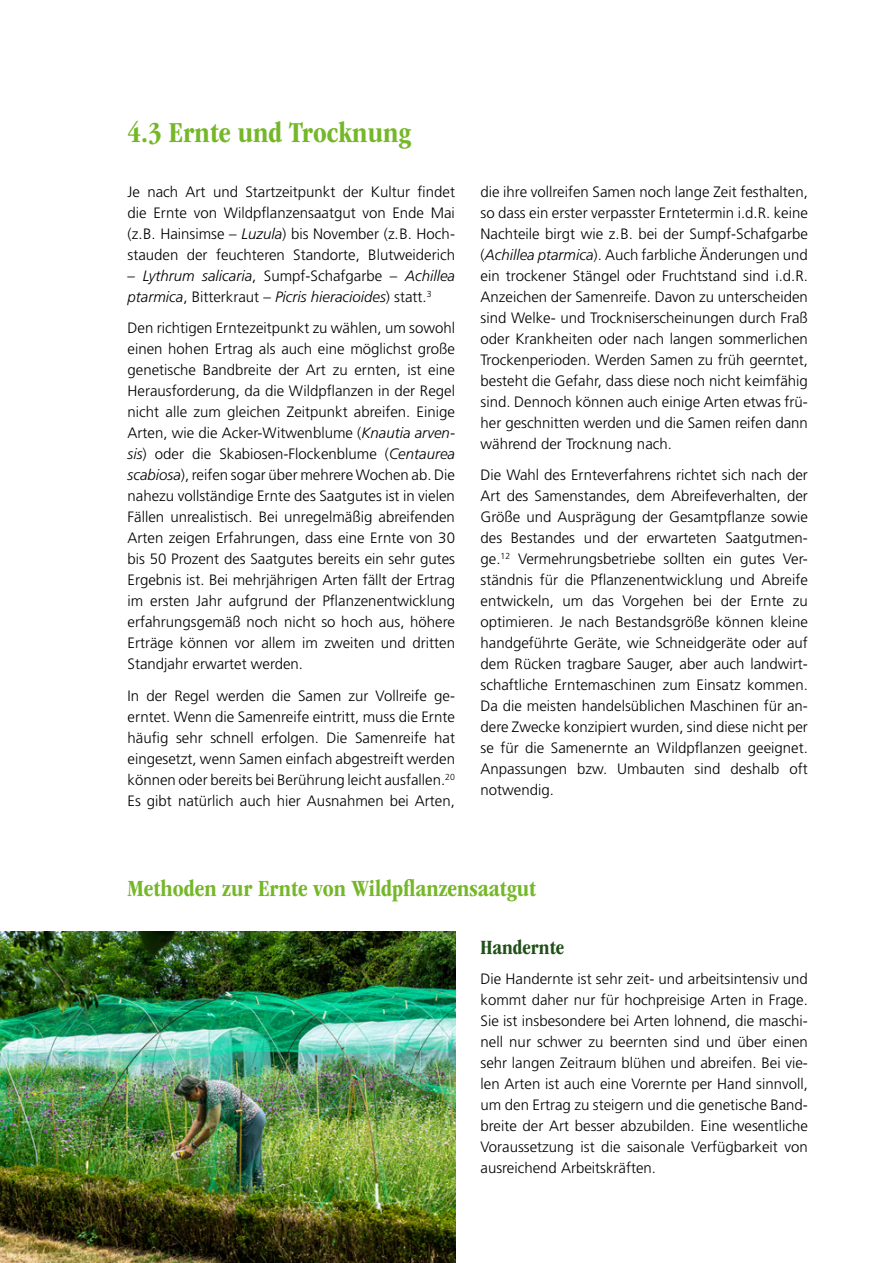
<style>
.page{position:relative;width:893px;height:1263px;background:#fff}
.page>*{position:absolute;margin:0;border:0;box-sizing:border-box;transform-origin:0 0}
.Kapitel_-_Ebene_1{font:700 condensed 30px "ITC Garamond Std";color:#76b72a}
.LT_-_Ueber1_-_1-Sp{font:700 condensed 24px "ITC Garamond Std";color:#76b72a}
.LT_-_Ueber2_-_2-Sp{font:700 condensed 21px "ITC Garamond Std";color:#205018}
.LT_2-Sp{font:300 15px/21px "Frutiger LT Std";color:#000;text-align:justify}
.LT_2-Sp-2{font:italic 300 15px/21px "Frutiger LT Std";color:#000}
.s1{font-style:italic}
.s2{font-style:normal}
</style>
<div class="page">
<img style="left:0;top:932px;width:455px;height:331px">
<h1 class="Kapitel_-_Ebene_1" style="left:128px;top:116px;width:285px">4.3 Ernte und Trocknung</h1>
<p class="LT_2-Sp" style="left:128px;top:181px;width:329px">Je nach Art und Startzeitpunkt der Kultur findet die Ernte von Wildpflanzensaatgut von Ende Mai (z.B. Hainsimse – <span class="s1">Luzula</span>) bis November (z.B. Hoch&shy;stauden der feuchteren Standorte, Blutweiderich</p>
<p class="LT_2-Sp-2" style="left:128px;top:265px;width:329px"><span class="s2">–</span> Lythrum salicaria<span class="s2">, Sumpf-Schafgarbe –</span> Achillea ptarmica<span class="s2">, Bitterkraut –</span> Picris hieracioides<span class="s2">) statt.</span><sup>3</sup></p>
<p class="LT_2-Sp" style="left:128px;top:318px;width:329px">Den richtigen Erntezeitpunkt zu wählen, um sowohl einen hohen Ertrag als auch eine möglichst große genetische Bandbreite der Art zu ernten, ist eine Herausforderung, da die Wildpflanzen in der Regel nicht alle zum gleichen Zeitpunkt abreifen. Einige Arten, wie die Acker-Witwenblume (<span class="s1">Knautia arven&shy;sis</span>) oder die Skabiosen-Flockenblume (<span class="s1">Centaurea scabiosa</span>), reifen sogar über mehrere Wochen ab. Die nahezu vollständige Ernte des Saatgutes ist in vielen Fällen unrealistisch. Bei unregelmäßig abreifenden Arten zeigen Erfahrungen, dass eine Ernte von 30 bis 50 Prozent des Saatgutes bereits ein sehr gutes Ergebnis ist. Bei mehrjährigen Arten fällt der Ertrag im ersten Jahr aufgrund der Pflanzenentwicklung erfahrungsgemäß noch nicht so hoch aus, höhere Erträge können vor allem im zweiten und dritten Standjahr erwartet werden.</p>
<p class="LT_2-Sp" style="left:128px;top:685px;width:329px">In der Regel werden die Samen zur Vollreife ge&shy;erntet. Wenn die Samenreife eintritt, muss die Ernte häufig sehr schnell erfolgen. Die Samenreife hat eingesetzt, wenn Samen einfach abgestreift werden können oder bereits bei Berührung leicht ausfallen.<sup>20<br></sup>Es gibt natürlich auch hier Ausnahmen bei Arten,</p>
<p class="LT_2-Sp" style="left:480px;top:181px;width:329px">die ihre vollreifen Samen noch lange Zeit festhalten, so dass ein erster verpasster Erntetermin i.d.R. keine Nachteile birgt wie z.B. bei der Sumpf-Schafgarbe (<span class="s1">Achillea ptarmica</span>). Auch farbliche Änderungen und ein trockener Stängel oder Fruchtstand sind i.d.R.<br>Anzeichen der Samenreife. Davon zu unterscheiden sind Welke- und Trockniserscheinungen durch Fraß oder Krankheiten oder nach langen sommerlichen Trockenperioden. Werden Samen zu früh geerntet, besteht die Gefahr, dass diese noch nicht keimfähig sind. Dennoch können auch einige Arten etwas frü&shy;her geschnitten werden und die Samen reifen dann während der Trocknung nach.</p>
<p class="LT_2-Sp" style="left:480px;top:465px;width:329px">Die Wahl des Ernteverfahrens richtet sich nach der Art des Samenstandes, dem Abreifeverhalten, der Größe und Ausprägung der Gesamtpflanze sowie des Bestandes und der erwarteten Saatgutmen&shy;ge.<sup>12</sup> Vermehrungsbetriebe sollten ein gutes Ver&shy;ständnis für die Pflanzenentwicklung und Abreife entwickeln, um das Vorgehen bei der Ernte zu optimieren. Je nach Bestandsgröße können kleine handgeführte Geräte, wie Schneidgeräte oder auf dem Rücken tragbare Sauger, aber auch landwirt&shy;schaftliche Erntemaschinen zum Einsatz kommen.<br>Da die meisten handelsüblichen Maschinen für an&shy;dere Zwecke konzipiert wurden, sind diese nicht per se für die Samenernte an Wildpflanzen geeignet.<br>Anpassungen bzw. Umbauten sind deshalb oft notwendig.</p>
<p class="LT_-_Ueber1_-_1-Sp" style="left:128px;top:875px;width:410px">Methoden zur Ernte von Wildpflanzensaatgut</p>
<p class="LT_-_Ueber2_-_2-Sp" style="left:480px;top:936px;width:85px">Handernte</p>
<p class="LT_2-Sp" style="left:480px;top:969px;width:329px">Die Handernte ist sehr zeit- und arbeitsintensiv und kommt daher nur für hochpreisige Arten in Frage.<br>Sie ist insbesondere bei Arten lohnend, die maschi&shy;nell nur schwer zu beernten sind und über einen sehr langen Zeitraum blühen und abreifen. Bei vie&shy;len Arten ist auch eine Vorernte per Hand sinnvoll, um den Ertrag zu steigern und die genetische Band&shy;breite der Art besser abzubilden. Eine wesentliche Voraussetzung ist die saisonale Verfügbarkeit von ausreichend Arbeitskräften.</p>
</div>
